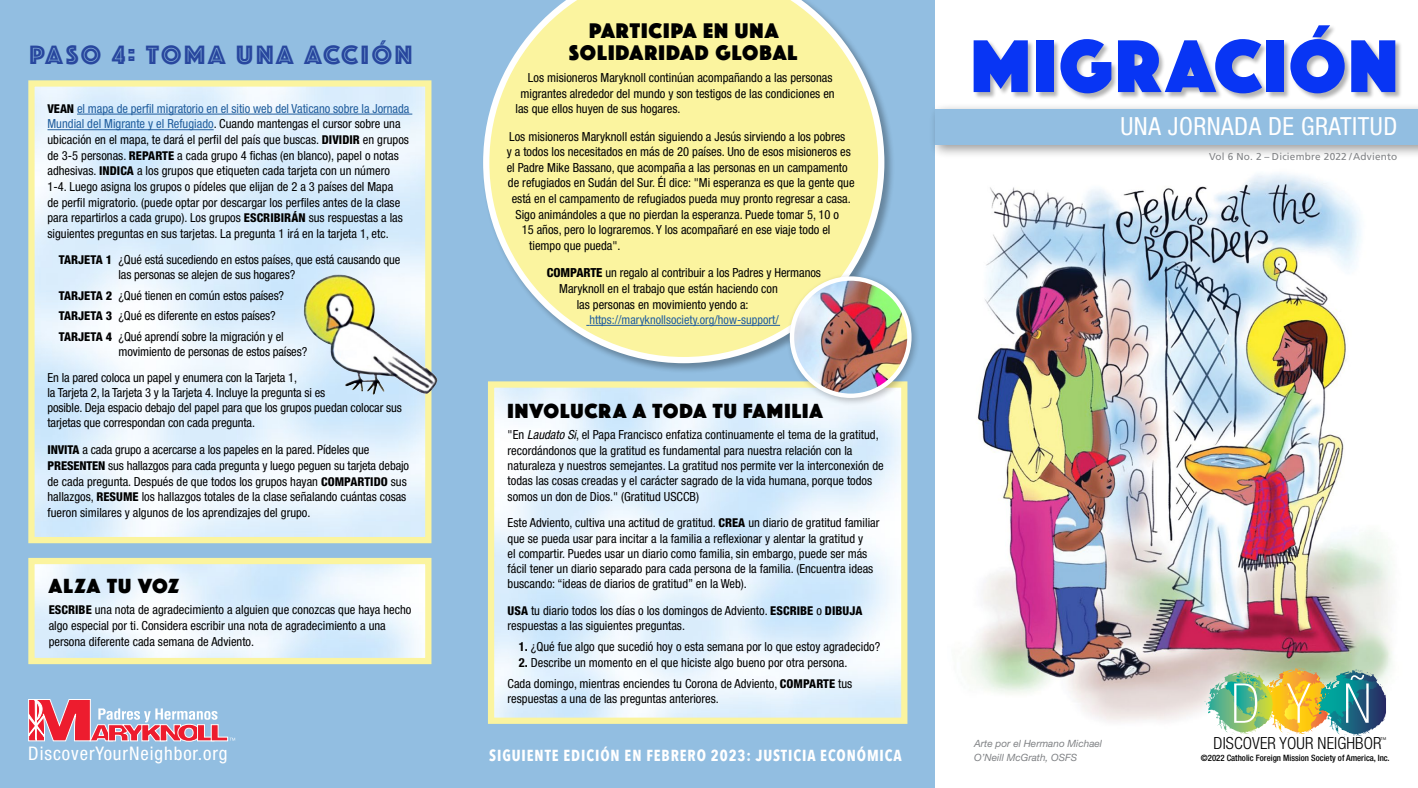
<style>
.page{position:relative;width:1418px;height:788px;background:#fff}
.page>*{position:absolute;margin:0;border:0;box-sizing:border-box;transform-origin:0 0}
.t1{font:77.5px "Phosphate Solid";letter-spacing:.03em;color:#0835f4}
.t2{font:27.5px "Phosphate Inline";letter-spacing:.1em;color:#28479e}
.t3{font:condensed 25px "Helvetica Neue LT Std";letter-spacing:.02em;color:#fff}
.t4{font:22px/22px "Phosphate Solid";letter-spacing:.05em;color:#000;text-align:center}
.t5{font:21.25px "Phosphate Solid";letter-spacing:.05em;color:#000}
.t6{font:condensed 18.75px "Helvetica Neue LT Std";letter-spacing:.05em;color:#fff}
.t7{font:300 condensed 16.75px "Helvetica Neue LT Std";letter-spacing:.005em;color:#000}
.t8{font:700 16px "Avenir Next Condensed";letter-spacing:.06em;color:#fff;scale:.95 1}
.t9{font:condensed 12.5px/15.6px "Helvetica Neue LT Std";color:#000}
.t10{font:condensed 12.25px "Helvetica Neue LT Std";color:#215e9e}
.t11{font:italic 10px/13.8px "Helvetica Neue LT Std";color:#808285}
.t12{font:10px "Frutiger LT Std";letter-spacing:.02em;color:#808285}
.t13{font:500 condensed 8.75px "Helvetica Neue LT Std";letter-spacing:-.005em;color:#000}
.t14{font:300 condensed 6.62px "Helvetica Neue LT Std";color:#000}
.s1{font-weight:800;font-size:12.25px}
.s2{color:#215e9e}
.s3{font-weight:800}
.s4{font-style:italic}
.s5{font-weight:700}
</style>
<div class="page">
<div style="left:0;top:0;width:951px;height:788px;background:#92bee1"></div>
<img style="left:935px;top:0;width:457px;height:788px">
<img style="left:495px;top:388px;width:405px;height:328px">
<div style="left:488px;top:381px;width:419px;height:342px;border:6px solid #fbf49f"></div>
<img style="left:35px;top:87px;width:389px;height:449px">
<div style="left:28px;top:80px;width:403px;height:463px;border:6px solid #fbf49f"></div>
<img style="left:35px;top:565px;width:389px;height:92px">
<div style="left:28px;top:558px;width:403px;height:106px;border:6px solid #fbf49f"></div>
<div style="left:929px;top:102px;width:489px;height:56px;background:#000;opacity:.4"></div>
<div style="left:935px;top:109px;width:483px;height:36px;background:#92bee1"></div>
<img style="left:1207px;top:667px;width:161px;height:61px">
<div style="left:973px;top:25px;width:429px;height:76px;background:#000;opacity:.3"></div>
<svg style="left:28px;top:699px;width:207px;height:42px"></svg>
<hr style="left:77px;top:114px;width:335px;height:1px;background:#215e9e">
<hr style="left:47px;top:129px;width:167px;height:1px;background:#215e9e">
<div style="left:482px;top:0;width:413px;height:373px;background:#000;opacity:.3"></div>
<svg style="left:483px;top:0;width:401px;height:363px;background:#ececab"></svg>
<hr style="left:589px;top:325px;width:191px;height:1px;background:#215e9e">
<img style="left:304px;top:274px;width:133px;height:121px">
<div style="left:785px;top:272px;width:135px;height:134px;background:#000;opacity:.25"></div>
<img style="left:792px;top:278px;width:117px;height:118px;border-radius:59px">
<div style="left:789px;top:276px;width:122px;height:122px;border:4px solid #fff;border-radius:50%"></div>
<h2 class="t2" style="left:29px;top:35px;width:384px">PASO 4: TOMA UNA ACCIÓN</h2>
<p class="t9" style="left:47px;top:100px;width:363px"><span class="s1">VEAN</span> <span class="s2">el mapa de perfil migratorio en el sitio web del Vaticano sobre la Jornada Mundial del Migrante y el Refugiado</span>. Cuando mantengas el cursor sobre una ubicación en el mapa, te dará el perfil del país que buscas. <span class="s1">DIVIDIR</span> en grupos de 3-5 personas. <span class="s1">REPARTE</span> a cada grupo 4 fichas (en blanco), papel o notas adhesivas. <span class="s1">INDICA</span> a los grupos que etiqueten cada tarjeta con un número 1-4. Luego asigna los grupos o pídeles que elijan de 2 a 3 países del Mapa<br>de perfil migratorio. (puede optar por descargar los perfiles antes de la clase para repartirlos a cada grupo). Los grupos <span class="s1">ESCRIBIRÁN</span> sus respuestas a las siguientes preguntas en sus tarjetas. La pregunta 1 irá en la tarjeta 1, etc.</p>
<p class="t9" style="left:118px;top:252px;width:283px;line-height:15px;text-indent:-60px"><span class="s1">TARJETA 1</span> ¿Qué está sucediendo en estos países, que está causando que las personas se alejen de sus hogares?</p>
<p class="t9" style="left:59px;top:285px;width:227px;line-height:20.6px"><span class="s1">TARJETA 2</span> ¿Qué tienen en común estos países?<br><span class="s1">TARJETA 3</span> ¿Qué es diferente en estos países?<br><span class="s1">TARJETA 4</span> ¿Qué aprendí sobre la migración y el</p>
<p class="t9" style="left:48px;top:338px;width:261px;line-height:26.2px;text-indent:71px">movimiento de personas de estos países?<br>En la pared coloca un papel y enumera con la Tarjeta 1,</p>
<p class="t9" style="left:48px;top:385px;width:356px;line-height:15px">la Tarjeta 2, la Tarjeta 3 y la Tarjeta 4. Incluye la pregunta si es<br>posible. Deja espacio debajo del papel para que los grupos puedan colocar sus tarjetas que correspondan con cada pregunta.</p>
<p class="t9" style="left:47px;top:442px;width:363px"><span class="s1">INVITA</span> a cada grupo a acercarse a los papeles en la pared. Pídeles que <span class="s1">PRESENTEN</span> sus hallazgos para cada pregunta y luego peguen su tarjeta debajo de cada pregunta. Después de que todos los grupos hayan <span class="s1">COMPARTIDO</span> sus hallazgos, <span class="s1">RESUME</span> los hallazgos totales de la clase señalando cuántas cosas fueron similares y algunos de los aprendizajes del grupo.</p>
<h3 class="t5" style="left:49px;top:570px;width:132px">ALZA TU VOZ</h3>
<p class="t9" style="left:49px;top:602px;width:364px"><span class="s1">ESCRIBE</span> una nota de agradecimiento a alguien que conozcas que haya hecho algo especial por ti. Considera escribir una nota de agradecimiento a una persona diferente cada semana de Adviento.</p>
<h3 class="t6" style="left:28px;top:742px;width:201px">DiscoverYourNeighbor.org</h3>
<h3 class="t4" style="left:569px;top:19px;width:230px">PARTICIPA EN UNA<br>SOLIDARIDAD GLOBAL</h3>
<p class="t9" style="left:528px;top:70px;width:306px">Los misioneros Maryknoll continúan acompañando a las personas</p>
<p class="t9" style="left:520px;top:85px;width:316px">migrantes alrededor del mundo y son testigos de las condiciones en</p>
<p class="t9" style="left:515px;top:101px;width:166px">las que ellos huyen de sus hogares.</p>
<p class="t9" style="left:509px;top:128px;width:338px">Los misioneros Maryknoll están siguiendo a Jesús sirviendo a los pobres</p>
<p class="t9" style="left:507px;top:144px;width:346px">y a todos los necesitados en más de 20 países. Uno de esos misioneros es</p>
<p class="t9" style="left:507px;top:159px;width:342px">el Padre Mike Bassano, que acompaña a las personas en un campamento</p>
<p class="t9" style="left:508px;top:175px;width:348px">de refugiados en Sudán del Sur. Él dice: "Mi esperanza es que la gente que</p>
<p class="t9" style="left:512px;top:191px;width:340px">está en el campamento de refugiados pueda muy pronto regresar a casa.</p>
<p class="t9" style="left:515px;top:206px;width:325px">Sigo animándoles a que no pierdan la esperanza. Puede tomar 5, 10 o</p>
<p class="t9" style="left:522px;top:222px;width:310px">15 años, pero lo lograremos. Y los acompañaré en ese viaje todo el</p>
<p class="t9" style="left:529px;top:237px;width:93px">tiempo que pueda".</p>
<p class="t9" style="left:547px;top:265px;width:276px"><span class="s3">COMPARTE</span> un regalo al contribuir a los Padres y Hermanos</p>
<p class="t9" style="left:559px;top:280px;width:220px">Maryknoll en el trabajo que están haciendo con</p>
<p class="t9" style="left:577px;top:296px;width:173px">las personas en movimiento yendo a:</p>
<p class="t10" style="left:589px;top:313px;width:191px">https://maryknollsociety.org/how-support/</p>
<h3 class="t5" style="left:507px;top:396px;width:317px">INVOLUCRA A TODA TU FAMILIA</h3>
<p class="t9" style="left:507px;top:427px;width:378px;line-height:15.2px">"En <span class="s4">Laudato Si</span>, el Papa Francisco enfatiza continuamente el tema de la gratitud, recordándonos que la gratitud es fundamental para nuestra relación con la naturaleza y nuestros semejantes. La gratitud nos permite ver la interconexión de todas las cosas creadas y el carácter sagrado de la vida humana, porque todos somos un don de Dios." (Gratitud USCCB)</p>
<p class="t9" style="left:507px;top:515px;width:373px;line-height:15.2px">Este Adviento, cultiva una actitud de gratitud. <span class="s1">CREA</span> un diario de gratitud familiar que se pueda usar para incitar a la familia a reflexionar y alentar la gratitud y<br>el compartir. Puedes usar un diario como familia, sin embargo, puede ser más fácil tener un diario separado para cada persona de la familia. (Encuentra ideas buscando: “ideas de diarios de gratitud” en la Web).</p>
<p class="t9" style="left:507px;top:603px;width:356px;line-height:15.2px"><span class="s1">USA</span> tu diario todos los días o los domingos de Adviento. <span class="s1">ESCRIBE</span> o <span class="s1">DIBUJA </span>respuestas a las siguientes preguntas.</p>
<p class="t9" style="left:519px;top:639px;width:363px"><span class="s5">1.</span> ¿Qué fue algo que sucedió hoy o esta semana por lo que estoy agradecido?</p>
<p class="t9" style="left:507px;top:651px;width:346px;line-height:21px;text-align:center"><span class="s5">2.</span> Describe un momento en el que hiciste algo bueno por otra persona.<br>Cada domingo, mientras enciendes tu Corona de Adviento, <span class="s1">COMPARTE</span> tus</p>
<p class="t9" style="left:507px;top:690px;width:213px">respuestas a una de las preguntas anteriores.</p>
<p class="t8" style="left:489px;top:745px;width:435px">SIGUIENTE EDICIÓN EN FEBRERO 2023: JUSTICIA ECONÓMICA</p>
<h1 class="t1" style="left:971px;top:11px;width:428px">MIGRACIÓN</h1>
<h3 class="t3" style="left:1120px;top:112px;width:278px">UNA JORNADA DE GRATITUD</h3>
<p class="t12" style="left:1209px;top:151px;width:190px">Vol 6 No. 2 – Diciembre 2022 /Adviento</p>
<p class="t11" style="left:974px;top:736px;width:129px">Arte por el Hermano Michael<br>O’Neill McGrath, OSFS</p>
<h3 class="t7" style="left:1213px;top:733px;width:169px">DISCOVER YOUR NEIGHBOR</h3>
<p class="t14" style="left:1380px;top:736px;width:8px">™</p>
<p class="t13" style="left:1200px;top:752px;width:190px">©2022 Catholic Foreign Mission Society of America, Inc.</p>
</div>
